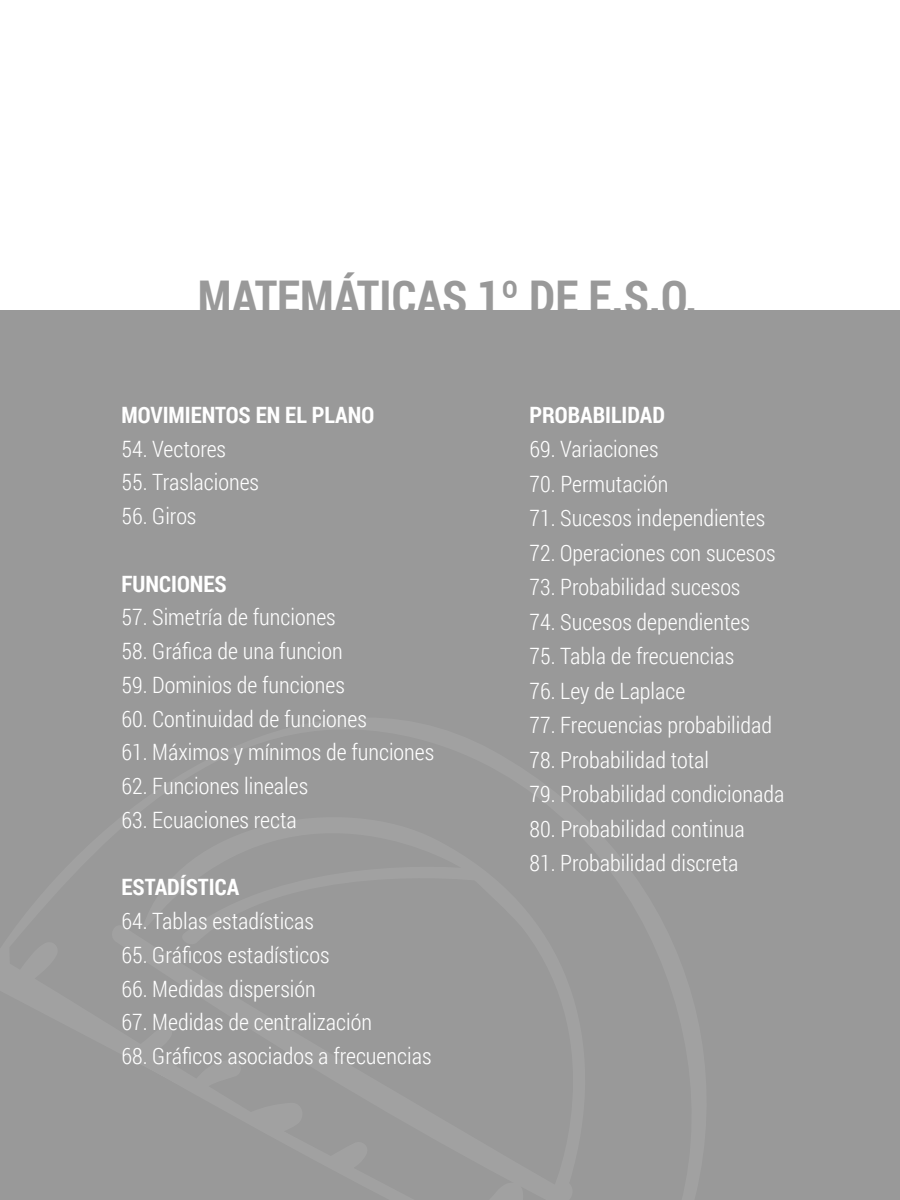
<style>
.page{position:relative;width:900px;height:1200px;background:#fff}
.page>*{position:absolute;margin:0;border:0;box-sizing:border-box;transform-origin:0 0}
.t1{font:700 46.5px "Roboto Condensed";color:#999}
.t2{font:300 22.5px "Roboto Condensed";color:#fff}
.t3{font:700 22.5px "Roboto Condensed";color:#fff}
</style>
<div class="page">
<div style="left:0;top:310px;width:900px;height:890px;background:#999"></div>
<h1 class="t1" style="left:198px;top:265px;width:501px">MATEMÁTICAS 1º DE E.S.O.</h1>
<p class="t3" style="left:122px;top:399px;width:254px">MOVIMIENTOS EN EL PLANO</p>
<p class="t2" style="left:122px;top:433px;width:106px">54. Vectores</p>
<p class="t2" style="left:122px;top:467px;width:139px">55. Traslaciones</p>
<p class="t2" style="left:122px;top:501px;width:76px">56. Giros</p>
<p class="t3" style="left:122px;top:568px;width:107px">FUNCIONES</p>
<p class="t2" style="left:122px;top:602px;width:216px">57. Simetría de funciones</p>
<p class="t2" style="left:122px;top:636px;width:223px">58. Gráfica de una funcion</p>
<p class="t2" style="left:122px;top:669px;width:225px">59. Dominios de funciones</p>
<p class="t2" style="left:122px;top:703px;width:247px">60. Continuidad de funciones</p>
<p class="t2" style="left:122px;top:737px;width:314px">61. Máximos y mínimos de funciones</p>
<p class="t2" style="left:122px;top:771px;width:188px">62. Funciones lineales</p>
<p class="t2" style="left:122px;top:804px;width:177px">63. Ecuaciones recta</p>
<p class="t3" style="left:122px;top:872px;width:119px">ESTADÍSTICA</p>
<p class="t2" style="left:122px;top:906px;width:194px">64. Tablas estadísticas</p>
<p class="t2" style="left:122px;top:939px;width:210px">65. Gráficos estadísticos</p>
<p class="t2" style="left:122px;top:973px;width:196px">66. Medidas dispersión</p>
<p class="t2" style="left:122px;top:1007px;width:252px">67. Medidas de centralización</p>
<p class="t2" style="left:122px;top:1041px;width:312px">68. Gráficos asociados a frecuencias</p>
<p class="t3" style="left:529px;top:399px;width:137px">PROBABILIDAD</p>
<p class="t2" style="left:529px;top:434px;width:131px">69. Variaciones</p>
<p class="t2" style="left:529px;top:468px;width:141px">70. Permutación</p>
<p class="t2" style="left:529px;top:503px;width:237px">71. Sucesos independientes</p>
<p class="t2" style="left:529px;top:537px;width:248px">72. Operaciones con sucesos</p>
<p class="t2" style="left:529px;top:572px;width:212px">73. Probabilidad sucesos</p>
<p class="t2" style="left:529px;top:606px;width:222px">74. Sucesos dependientes</p>
<p class="t2" style="left:529px;top:641px;width:206px">75. Tabla de frecuencias</p>
<p class="t2" style="left:529px;top:675px;width:157px">76. Ley de Laplace</p>
<p class="t2" style="left:529px;top:710px;width:244px">77. Frecuencias probabilidad</p>
<p class="t2" style="left:529px;top:744px;width:181px">78. Probabilidad total</p>
<p class="t2" style="left:529px;top:779px;width:256px">79. Probabilidad condicionada</p>
<p class="t2" style="left:529px;top:813px;width:217px">80. Probabilidad continua</p>
<p class="t2" style="left:529px;top:848px;width:211px">81. Probabilidad discreta</p>
</div>
